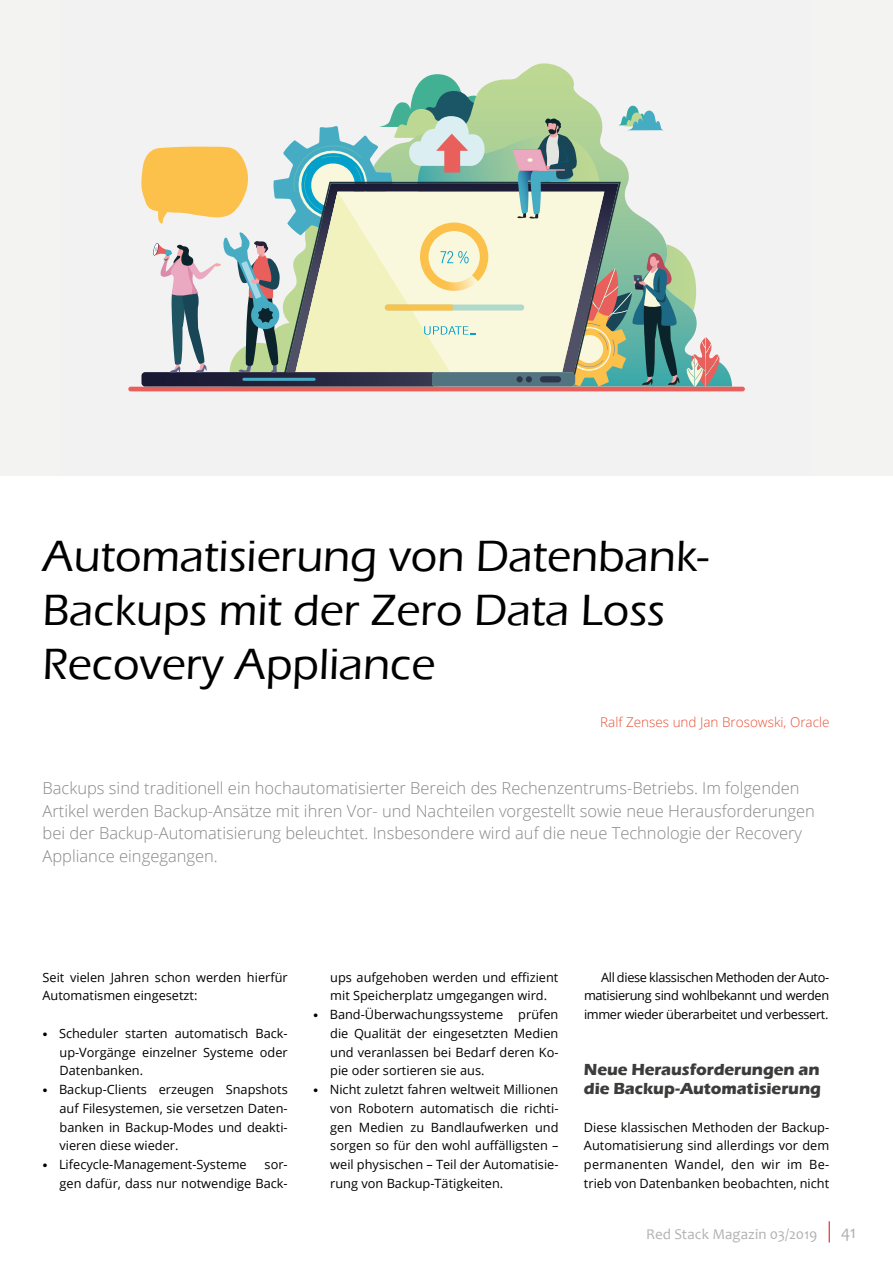
<style>
.page{position:relative;width:893px;height:1263px;background:#fff}
.page>*{position:absolute;margin:0;border:0;box-sizing:border-box;transform-origin:0 0}
.t1{font:500 45px/54px "Eras ITC";color:#000}
.t2{font:18px "Candara";color:#b3b2b2}
.t3{font:300 16.5px/22.5px "Open Sans";color:#878787}
.t4{font:700 16.5px/18.8px "Eras ITC";letter-spacing:-.005em;color:#3c3c3b}
.t5{font:15px "Candara";letter-spacing:.005em;color:#b3b2b2}
.t6{font:300 13.5px "Open Sans";color:#e94f35}
.t7{font:12.75px/18.8px "Open Sans";color:#000;text-align:justify}
.s1{font-family:"Stone Serif Std";font-weight:500;font-size:10.5px}
</style>
<div class="page">
<svg style="left:829px;top:1221px;width:1px;height:21px"></svg>
<div style="left:0;top:0;width:893px;height:475px;background:#f3f3f2"></div>
<svg style="left:521px;top:63px;width:211px;height:323px"></svg>
<hr style="left:128px;top:387px;width:617px;height:4px;background:#e95f5c;border-radius:2px">
<svg style="left:141px;top:74px;width:579px;height:313px"></svg>
<h1 class="t1" style="left:43px;top:529px;width:668px">Automatisierung von Datenbank-<br>Backups mit der Zero Data Loss<br>Recovery Appliance</h1>
<p class="t6" style="left:600px;top:712px;width:231px">Ralf Zenses und Jan Brosowski, Oracle</p>
<p class="t3" style="left:43px;top:776px;width:774px">Backups sind traditionell ein hochautomatisierter Bereich des Rechenzentrums-Betriebs. Im folgenden Artikel werden Backup-Ansätze mit ihren Vor- und Nachteilen vorgestellt sowie neue Herausforderungen bei der Backup-Automatisierung beleuchtet. Insbesondere wird auf die neue Technologie der Recovery Appliance eingegangen.</p>
<p class="t7" style="left:43px;top:967px;width:247px">Seit vielen Jahren schon werden hierfür<br>Automatismen eingesetzt:</p>
<p class="t7" style="left:60px;top:1023px;width:230px;text-indent:-17px"><span class="s1">•</span> Scheduler starten automatisch Back&shy;up-Vorgänge einzelner Systeme oder Datenbanken.</p>
<p class="t7" style="left:60px;top:1080px;width:230px;text-indent:-17px"><span class="s1">•</span> Backup-Clients erzeugen Snapshots auf Filesystemen, sie versetzen Daten&shy;banken in Backup-Modes und deakti&shy;vieren diese wieder.</p>
<p class="t7" style="left:43px;top:1155px;width:206px"><span class="s1">•</span> Lifecycle-Management-Systeme</p>
<p class="t7" style="left:60px;top:1155px;width:230px;text-align:right">sor-<br>gen dafür, dass nur notwendige Back-</p>
<p class="t7" style="left:330px;top:967px;width:230px">ups aufgehoben werden und effizient mit Speicherplatz umgegangen wird.</p>
<p class="t7" style="left:330px;top:1005px;width:230px;text-indent:-17px"><span class="s1">•</span> Band-Überwachungssysteme prüfen die Qualität der eingesetzten Medien und veranlassen bei Bedarf deren Ko&shy;pie oder sortieren sie aus.</p>
<p class="t7" style="left:330px;top:1080px;width:230px;text-indent:-17px"><span class="s1">•</span> Nicht zuletzt fahren weltweit Millionen von Robotern automatisch die richti&shy;gen Medien zu Bandlaufwerken und sorgen so für den wohl auffälligsten – weil physischen – Teil der Automatisie&shy;rung von Backup-Tätigkeiten.</p>
<p class="t7" style="left:584px;top:967px;width:247px;text-indent:17px">All diese klassischen Methoden der Auto&shy;matisierung sind wohlbekannt und werden immer wieder überarbeitet und verbessert.</p>
<p class="t4" style="left:584px;top:1061px;width:238px">Neue Herausforderungen an die Backup-Automatisierung</p>
<p class="t7" style="left:584px;top:1117px;width:247px">Diese klassischen Methoden der Backup-Automatisierung sind allerdings vor dem permanenten Wandel, den wir im Be&shy;trieb von Datenbanken beobachten, nicht</p>
<p class="t5" style="left:646px;top:1224px;width:173px">Red Stack Magazin 03/2019</p>
<h2 class="t2" style="left:841px;top:1221px;width:17px">41</h2>
</div>
